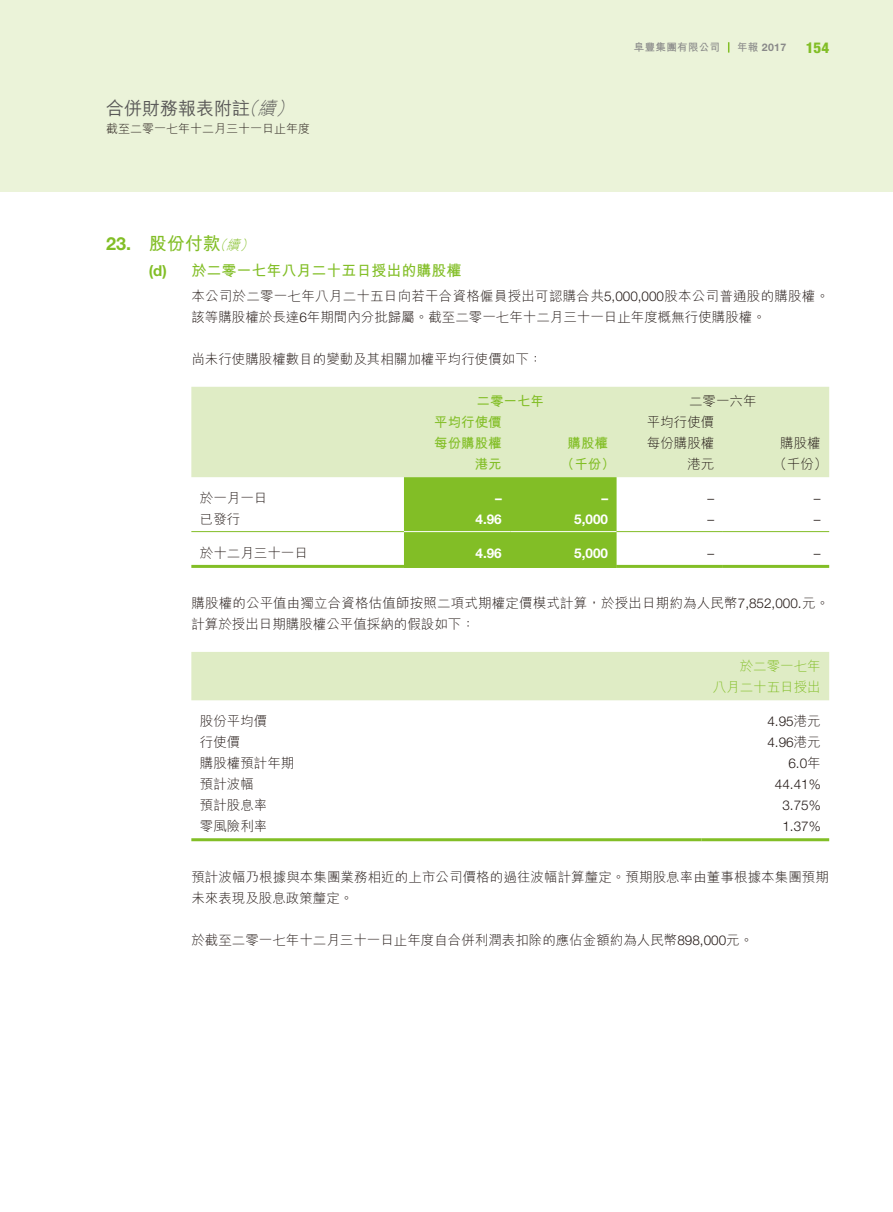
<style>
.page{position:relative;width:893px;height:1212px;background:#fff}
.page>*{position:absolute;margin:0;border:0;box-sizing:border-box;transform-origin:0 0}
.t1{font:500 18px "M Hei HK";color:#595857}
.t2{font:700 18px "M Hei HK";color:#82be26}
.t3{font:700 18px "Helvetica Neue LT Std";color:#82be26}
.t4{font:italic 300 18px "M Hei HK";color:#595857}
.t5{font:700 15px "M Hei HK";color:#82be26}
.t6{font:800 condensed 15px "Helvetica Neue LT Std";color:#82be26}
.t7{font:700 15px "Helvetica Neue LT Std";color:#82be26}
.t8{font:300 13.5px/21px "M Hei HK";color:#231916}
.t9{font:300 13.5px/21px "M Hei HK";letter-spacing:.02em;color:#231916}
.t10{font:300 13.5px "Helvetica Neue LT Std";color:#231916}
.t11{font:700 13.5px/21px "M Hei HK";color:#82be26;text-align:center}
.t12{font:700 13.5px "Helvetica Neue LT Std";color:#fff}
.t13{font:300 13.5px/21px "M Hei HK";color:#82be26;text-align:right}
.t14{font:italic 300 13.5px "M Hei HK";color:#82be26}
.t15{font:300 12px "M Hei HK";color:#231916}
.t16{font:700 10.5px "M Hei HK";letter-spacing:.03em;color:#898989}
.t17{font:700 10.5px "Helvetica Neue LT Std";color:#898989}
.s1{font-weight:300;font-style:italic}
.s2{font-family:"M Hei HK"}
.s3{font-family:"Helvetica Neue LT Std"}
</style>
<div class="page">
<div style="left:0;top:0;width:893px;height:192px;background:#ebf3d9"></div>
<div style="left:191px;top:387px;width:638px;height:90px;background:#dfecc5"></div>
<div style="left:404px;top:477px;width:213px;height:88px;background:#82be26"></div>
<hr style="left:191px;top:531px;width:213px;height:1px;background:#82be26">
<hr style="left:404px;top:531px;width:106px;height:1px;background:#fff">
<hr style="left:510px;top:531px;width:107px;height:1px;background:#fff">
<hr style="left:617px;top:531px;width:106px;height:1px;background:#82be26">
<hr style="left:723px;top:531px;width:106px;height:1px;background:#82be26">
<hr style="left:191px;top:565px;width:213px;height:3px;background:#82be26">
<hr style="left:404px;top:565px;width:106px;height:3px;background:#82be26">
<hr style="left:510px;top:565px;width:107px;height:3px;background:#82be26">
<hr style="left:617px;top:565px;width:106px;height:3px;background:#82be26">
<hr style="left:723px;top:565px;width:106px;height:3px;background:#82be26">
<div style="left:191px;top:652px;width:638px;height:48px;background:#dfecc5"></div>
<hr style="left:191px;top:838px;width:511px;height:3px;background:#82be26">
<hr style="left:702px;top:838px;width:127px;height:3px;background:#82be26">
<h1 class="t1" style="left:106px;top:95px;width:175px">合併財務報表附註<span class="s1">續</span></h1>
<h1 class="t4" style="left:239px;top:99px;width:24px">（</h1>
<h1 class="t4" style="left:275px;top:99px;width:24px">(</h1>
<p class="t15" style="left:106px;top:122px;width:205px">截至二零一七年十二月三十一日止年度</p>
<h1 class="t3" style="left:106px;top:232px;width:27px">23.</h1>
<h1 class="t2" style="left:149px;top:230px;width:73px">股份付款</h1>
<p class="t14" style="left:226px;top:238px;width:19px">續</p>
<p class="t14" style="left:213px;top:238px;width:19px">（</p>
<p class="t14" style="left:240px;top:238px;width:19px">(</p>
<p class="t7" style="left:149px;top:261px;width:20px">d( )</p>
<p class="t5" style="left:191px;top:259px;width:271px">於二零一七年八月二十五日授出的購股權</p>
<p class="t16" style="left:634px;top:40px;width:88px">阜豐集團有限公司</p>
<p class="t17" style="left:737px;top:41px;width:51px"><span class="s2">年報</span> 2017</p>
<p class="t6" style="left:806px;top:38px;width:25px">154</p>
<p class="t9" style="left:191px;top:285px;width:639px">本公司於二零一七年八月二十五日向若干合資格僱員授出可認購合共<span class="s3">5,000,000</span>股本公司普通股的購股權。該等購股權於長達<span class="s3">6</span>年期間內分批歸屬。截至二零一七年十二月三十一日止年度概無行使購股權。</p>
<p class="t8" style="left:191px;top:348px;width:352px">尚未行使購股權數目的變動及其相關加權平均行使價如下：</p>
<p class="t8" style="left:689px;top:390px;width:69px">二零一六年</p>
<p class="t11" style="left:476px;top:389px;width:69px">二零一七年</p>
<p class="t11" style="left:434px;top:410px;width:69px">平均行使價</p>
<p class="t11" style="left:434px;top:431px;width:69px">每份購股權</p>
<p class="t11" style="left:475px;top:452px;width:28px">港元</p>
<p class="t8" style="left:647px;top:411px;width:69px;text-align:right">平均行使價每份購股權港元</p>
<p class="t8" style="left:773px;top:432px;width:55px;text-align:center">購股權（千份(</p>
<p class="t10" style="left:814px;top:490px;width:8px">–</p>
<p class="t11" style="left:561px;top:431px;width:55px">購股權（千份(</p>
<p class="t8" style="left:200px;top:487px;width:69px">於一月一日</p>
<p class="t12" style="left:495px;top:490px;width:8px">–</p>
<p class="t12" style="left:601px;top:490px;width:8px">–</p>
<p class="t10" style="left:708px;top:490px;width:8px">–</p>
<p class="t8" style="left:200px;top:508px;width:42px">已發行</p>
<p class="t12" style="left:475px;top:511px;width:28px">4.96</p>
<p class="t12" style="left:574px;top:511px;width:35px">5,000</p>
<p class="t10" style="left:708px;top:511px;width:8px">–</p>
<p class="t10" style="left:814px;top:511px;width:8px">–</p>
<p class="t8" style="left:200px;top:542px;width:109px">於十二月三十一日</p>
<p class="t8" style="left:191px;top:592px;width:639px">購股權的公平值由獨立合資格估值師按照二項式期權定價模式計算，於授出日期約為人民幣<span class="s3">7,852,000.</span>元。計算於授出日期購股權公平值採納的假設如下：</p>
<p class="t13" style="left:713px;top:655px;width:109px">於二零一七年<br>八月二十五日授出</p>
<p class="t10" style="left:767px;top:713px;width:55px">4.95<span class="s2">港元</span></p>
<p class="t12" style="left:475px;top:544px;width:28px">4.96</p>
<p class="t12" style="left:574px;top:544px;width:35px">5,000</p>
<p class="t10" style="left:708px;top:545px;width:8px">–</p>
<p class="t10" style="left:814px;top:545px;width:8px">–</p>
<p class="t8" style="left:200px;top:710px;width:69px">股份平均價</p>
<p class="t8" style="left:200px;top:731px;width:42px">行使價</p>
<p class="t10" style="left:767px;top:734px;width:55px">4.96<span class="s2">港元</span></p>
<p class="t8" style="left:200px;top:752px;width:96px">購股權預計年期</p>
<p class="t10" style="left:788px;top:755px;width:34px">6.0<span class="s2">年</span></p>
<p class="t8" style="left:200px;top:773px;width:55px">預計波幅</p>
<p class="t10" style="left:775px;top:776px;width:47px">44.41%</p>
<p class="t8" style="left:200px;top:794px;width:69px">預計股息率</p>
<p class="t10" style="left:782px;top:797px;width:40px">3.75%</p>
<p class="t8" style="left:200px;top:815px;width:69px">零風險利率</p>
<p class="t8" style="left:191px;top:866px;width:639px">預計波幅乃根據與本集團業務相近的上市公司價格的過往波幅計算釐定。預期股息率由董事根據本集團預期未來表現及股息政策釐定。</p>
<p class="t8" style="left:191px;top:929px;width:563px">於截至二零一七年十二月三十一日止年度自合併利潤表扣除的應佔金額約為人民幣<span class="s3">898,000</span>元。</p>
<p class="t10" style="left:782px;top:818px;width:40px">1.37%</p>
</div>
